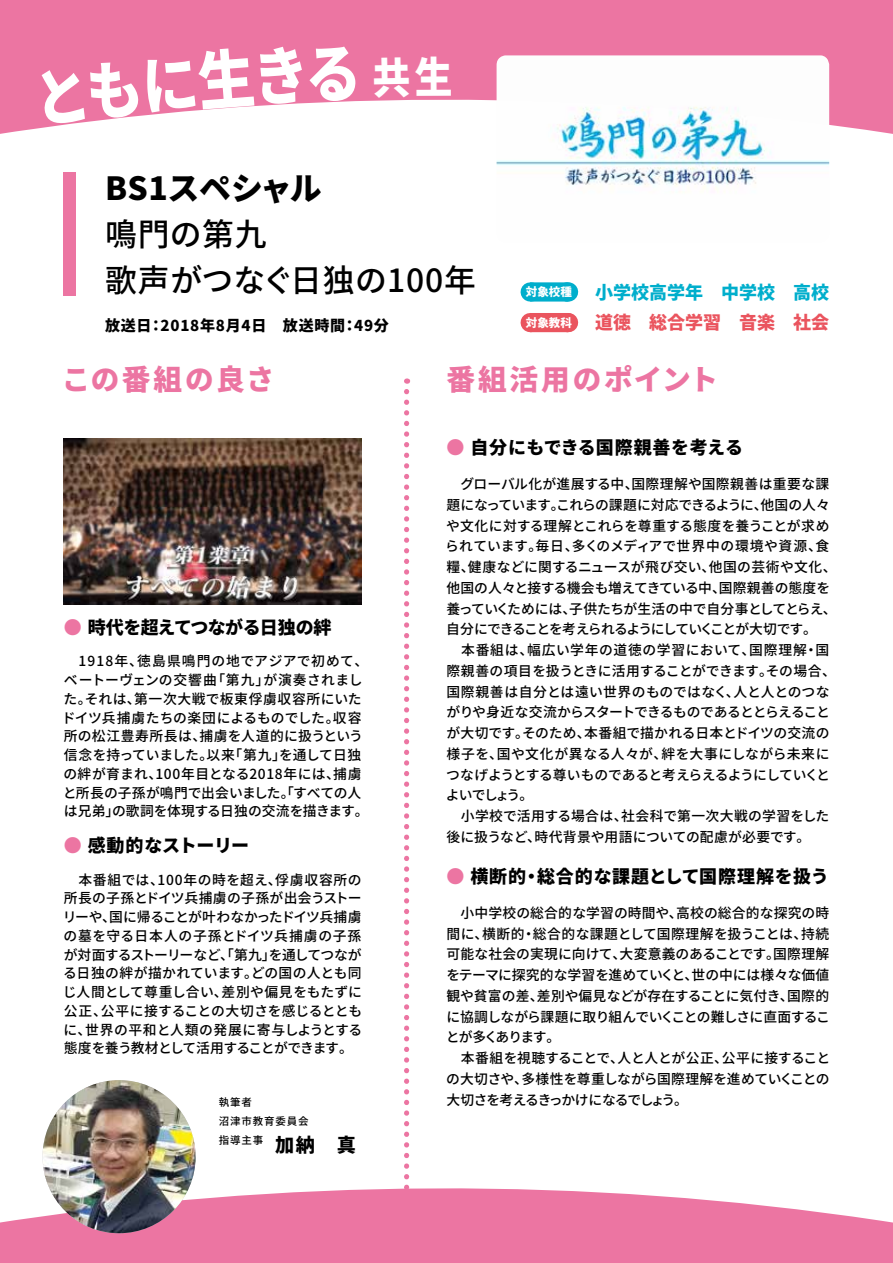
<style>
.page{position:relative;width:893px;height:1263px;background:#ec75a2}
.page>*{position:absolute;margin:0;border:0;box-sizing:border-box;transform-origin:0 0}
.t1{font:900 42.45px "Noto Sans CJ Kjp";color:#fff;scale:.89 1}
.t2{font:500 31.95px/45.8px "Noto Sans CJ Kjp";letter-spacing:.015em;color:#000}
.t3{font:900 31.95px "Noto Sans CJ Kjp";color:#000}
.t4{font:900 28.65px "Noto Sans CJ Kjp";letter-spacing:.09em;color:#ec75a2}
.t5{font:900 18px/30.6px "Noto Sans CJ Kjp";color:#00aecc}
.t6{font:900 18px "Noto Sans CJ Kjp";color:#000}
.t7{font:900 18px "Noto Sans CJ Kjp";letter-spacing:.05em;color:#000}
.t8{font:900 18px "Noto Sans CJ Kjp";letter-spacing:-.03em;color:#000}
.t9{font:900 15px "Noto Sans CJ Kjp";letter-spacing:.05em;color:#000}
.t10{font:500 13.8px/20.7px "Noto Sans CJ Kjp";color:#000}
.t11{font:500 13.8px/18.8px "Noto Sans CJ Kjp";letter-spacing:.02em;color:#000}
.t12{font:500 10.5px/19.2px "Noto Sans CJ Kjp";letter-spacing:.075em;color:#000}
.s1{font-size:11.55px;color:#fff}
.s2{color:#ea545e}
.s3{color:#ec75a2}
.s4{font-weight:900;font-size:19.2px}
</style>
<div class="page">
<div style="left:0;top:88px;width:893px;height:1136px;background:#fff"></div>
<img style="left:64px;top:438px;width:297px;height:167px">
<div style="left:530px;top:282px;width:38px;height:20px;background:#00aecc"></div>
<svg style="left:549px;top:282px;width:20px;height:20px"></svg>
<div style="left:530px;top:313px;width:38px;height:19px;background:#ea545e"></div>
<svg style="left:568px;top:313px;width:1px;height:19px"></svg>
<svg style="left:404px;top:392px;width:5px;height:828px"></svg>
<img style="left:497px;top:55px;width:332px;height:187px">
<div style="left:64px;top:172px;width:12px;height:124px;background:#ec75a2"></div>
<img style="left:43px;top:1080px;width:153px;height:153px;border-radius:77px">
<svg style="left:40px;top:88px;width:316px;height:37px"></svg>
<svg style="left:374px;top:88px;width:35px;height:10px"></svg>
<h1 class="t1" style="left:415px;top:54px;width:45px">生</h1>
<h2 class="t3" style="left:105px;top:171px;width:218px">BS1スペシャル</h2>
<h2 class="t2" style="left:105px;top:212px;width:372px">鳴門の第九<br>歌声がつなぐ日独の100年</h2>
<p class="t9" style="left:105px;top:317px;width:285px">放送日：2018年8月4日　放送時間：49分</p>
<h3 class="t5" style="left:526px;top:277px;width:305px"><span class="s1">対象校種</span> 　小学校高学年　中学校　高校<span class="s1">対象教科</span> <span class="s2">　道徳　総合学習　音楽　社会</span></h3>
<h3 class="t4" style="left:62px;top:363px;width:215px">この番組の良さ</h3>
<h3 class="t4" style="left:446px;top:363px;width:273px">番組活用のポイント</h3>
<h3 class="t8" style="left:64px;top:617px;width:269px"><span class="s3">●</span> 時代を超えてつながる日独の絆</h3>
<p class="t11" style="left:62px;top:652px;width:308px">　1918年、徳島県鳴門の地でアジアで初めて、ベートーヴェンの交響曲「第九」が演奏されました。それは、第一次大戦で板東俘虜収容所にいたドイツ兵捕虜たちの楽団によるものでした。収容所の松江豊寿所長は、捕虜を人道的に扱うという信念を持っていました。以来「第九」を通して日独の絆が育まれ、100年目となる2018年には、捕虜と所長の子孫が鳴門で出会いました。「すべての人は兄弟」の歌詞を体現する日独の交流を描きます。</p>
<h3 class="t6" style="left:64px;top:835px;width:187px"><span class="s3">●</span> 感動的なストーリー</h3>
<p class="t10" style="left:63px;top:870px;width:301px;line-height:18.8px;text-align:justify">　本番組では、100年の時を超え、俘虜収容所の所長の子孫とドイツ兵捕虜の子孫が出会うストーリーや、国に帰ることが叶わなかったドイツ兵捕虜の墓を守る日本人の子孫とドイツ兵捕虜の子孫が対面するストーリーなど、「第九」を通してつながる日独の絆が描かれています。どの国の人とも同じ人間として尊重し合い、差別や偏見をもたずに公正、公平に接することの大切さを感じるとともに、世界の平和と人類の発展に寄与しようとする態度を養う教材として活用することができます。</p>
<p class="t12" style="left:219px;top:1092px;width:139px">執筆者<br>沼津市教育委員会<br>指導主事 <span class="s4">加納　真</span></p>
<h3 class="t6" style="left:446px;top:437px;width:298px"><span class="s3">●</span> 自分にもできる国際親善を考える</h3>
<p class="t10" style="left:445px;top:474px;width:393px">　グローバル化が進展する中、国際理解や国際親善は重要な課題になっています。これらの課題に対応できるように、他国の人々や文化に対する理解とこれらを尊重する態度を養うことが求められています。毎日、多くのメディアで世界中の環境や資源、食糧、健康などに関するニュースが飛び交い、他国の芸術や文化、他国の人々と接する機会も増えてきている中、国際親善の態度を養っていくためには、子供たちが生活の中で自分事としてとらえ、自分にできることを考えられるようにしていくことが大切です。<br>　本番組は、幅広い学年の道徳の学習において、国際理解・国際親善の項目を扱うときに活用することができます。その場合、国際親善は自分とは遠い世界のものではなく、人と人とのつながりや身近な交流からスタートできるものであるととらえることが大切です。そのため、本番組で描かれる日本とドイツの交流の様子を、国や文化が異なる人々が、絆を大事にしながら未来につなげようとする尊いものであると考えらえるようにしていくとよいでしょう。<br>　小学校で活用する場合は、社会科で第一次大戦の学習をした後に扱うなど、時代背景や用語についての配慮が必要です。</p>
<h3 class="t7" style="left:446px;top:866px;width:384px"><span class="s3">●</span> 横断的・総合的な課題として国際理解を扱う</h3>
<p class="t10" style="left:446px;top:903px;width:386px">　小中学校の総合的な学習の時間や、高校の総合的な探究の時間に、横断的・総合的な課題として国際理解を扱うことは、持続可能な社会の実現に向けて、大変意義のあることです。国際理解をテーマに探究的な学習を進めていくと、世の中には様々な価値観や貧富の差、差別や偏見などが存在することに気付き、国際的に協調しながら課題に取り組んでいくことの難しさに直面することが多くあります。<br>　本番組を視聴することで、人と人とが公正、公平に接することの大切さや、多様性を尊重しながら国際理解を進めていくことの大切さを考えるきっかけになるでしょう。</p>
</div>
